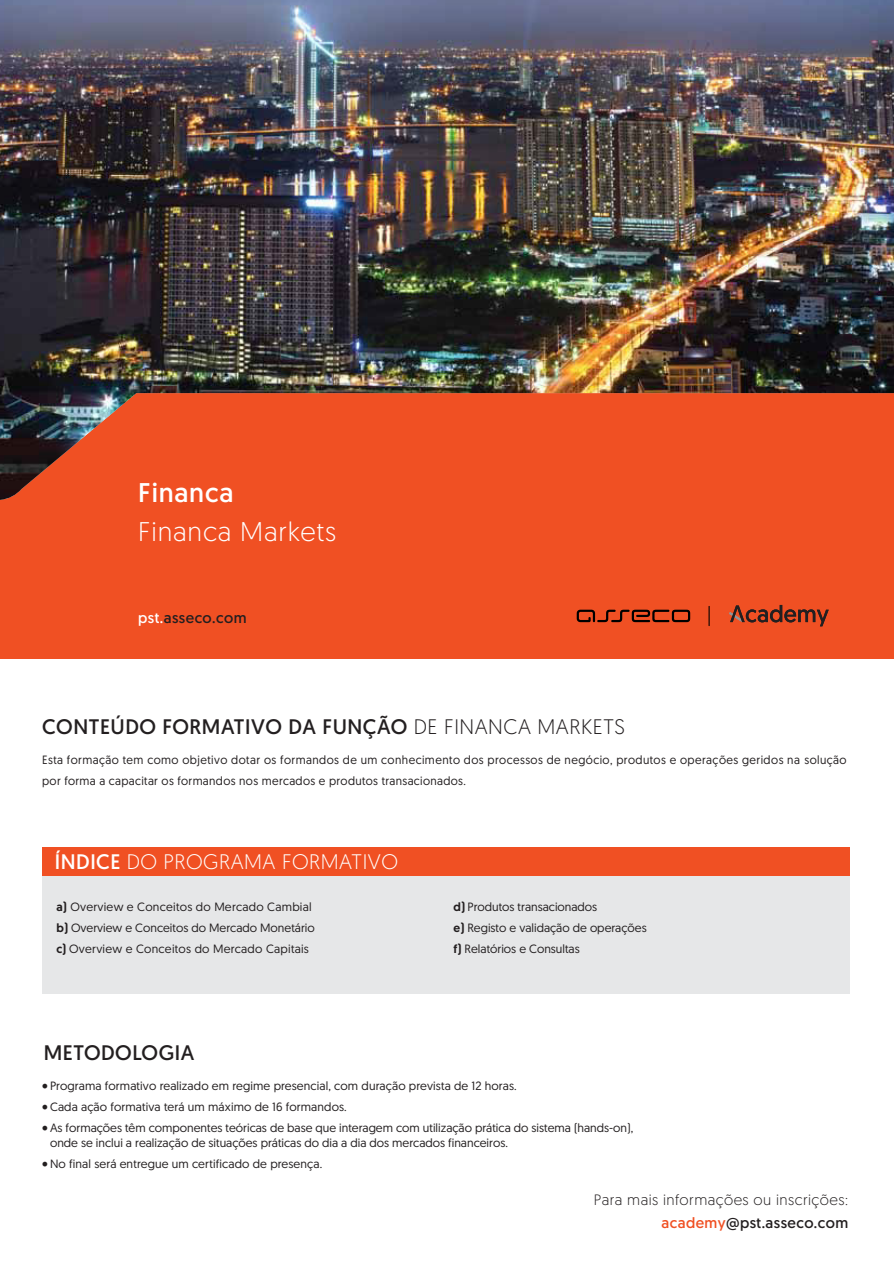
<style>
.page{position:relative;width:894px;height:1263px;background:#fff}
.page>*{position:absolute;margin:0;border:0;box-sizing:border-box;transform-origin:0 0}
.t1{font:300 27px "Geomanist";letter-spacing:.03em;color:#fff}
.t2{font:27px "Geomanist";letter-spacing:.03em;color:#fff}
.t3{font:21px "Geomanist";letter-spacing:.025em;color:#231f20}
.t4{font:300 21px "Geomanist";letter-spacing:.025em;color:#fff}
.t5{font:300 15px/22.5px "Geomanist";letter-spacing:.03em;color:#231f20;text-align:right}
.t6{font:15px "Geomanist";letter-spacing:.03em;color:#231f20}
.t7{font:12px/21px "Geomanist";letter-spacing:.01em;color:#231f20}
.t8{font:12px/21px "Geomanist";letter-spacing:.035em;color:#231f20;scale:.96 1}
.s1{color:#fff}
.s2{font-weight:300}
.s3{font-weight:400}
.s4{font-weight:500}
.s5{font-family:"Minion Pro";font-size:18px}
.s6{font-weight:400;color:#f05023}
</style>
<div class="page">
<div style="left:0;top:364px;width:893px;height:295px;background:#f05023"></div>
<img style="left:0;top:0;width:893px;height:500px">
<svg style="left:576px;top:610px;width:114px;height:12px"></svg>
<svg style="left:708px;top:606px;width:1px;height:20px"></svg>
<svg style="left:729px;top:605px;width:99px;height:21px"></svg>
<div style="left:42px;top:876px;width:807px;height:118px;background:#e6e7e8"></div>
<div style="left:42px;top:847px;width:807px;height:29px;background:#f05023"></div>
<h1 class="t2" style="left:138px;top:475px;width:96px">Financa</h1>
<h1 class="t1" style="left:138px;top:514px;width:199px">Financa Markets</h1>
<p class="t6" style="left:138px;top:608px;width:110px"><span class="s1">pst.</span>asseco.com</p>
<h2 class="t3" style="left:42px;top:713px;width:584px">CONTEÚDO FORMATIVO DA FUNÇÃO <span class="s2">DE FINANCA MARKETS</span></h2>
<p class="t8" style="left:42px;top:749px;width:839px">Esta formação tem como objetivo dotar os formandos de um conhecimento dos processos de negócio, produtos e operações geridos na solução por forma a capacitar os formandos nos mercados e produtos transacionados.</p>
<h2 class="t4" style="left:55px;top:849px;width:344px"><span class="s3">ÍNDICE</span> DO PROGRAMA FORMATIVO</h2>
<p class="t7" style="left:56px;top:896px;width:260px"><span class="s4">a)</span> Overview e Conceitos do Mercado Cambial <span class="s4">b)</span> Overview e Conceitos do Mercado Monetário <span class="s4">c)</span> Overview e Conceitos do Mercado Capitais</p>
<h2 class="t3" style="left:44px;top:1039px;width:152px">METODOLOGIA</h2>
<p class="t7" style="left:453px;top:896px;width:195px"><span class="s4">d)</span> Produtos transacionados<br><span class="s4">e)</span> Registo e validação de operações <span class="s4">f)</span> Relatórios e Consultas</p>
<p class="t7" style="left:41px;top:1075px;width:476px"><span class="s5">•</span>Programa formativo realizado em regime presencial, com duração prevista de 12 horas.</p>
<p class="t7" style="left:41px;top:1096px;width:307px"><span class="s5">•</span>Cada ação formativa terá um máximo de 16 formandos.</p>
<p class="t7" style="left:50px;top:1121px;width:584px;line-height:14.4px;text-indent:-9px"><span class="s5">•</span>As formações têm componentes teóricas de base que interagem com utilização prática do sistema (hands-on), onde se inclui a realização de situações práticas do dia a dia dos mercados financeiros.</p>
<p class="t7" style="left:41px;top:1153px;width:282px"><span class="s5">•</span>No final será entregue um certificado de presença.</p>
<p class="t5" style="left:593px;top:1188px;width:256px">Para mais informações ou inscrições: <span class="s6">academy</span><span class="s3">@pst.asseco.com</span></p>
</div>
